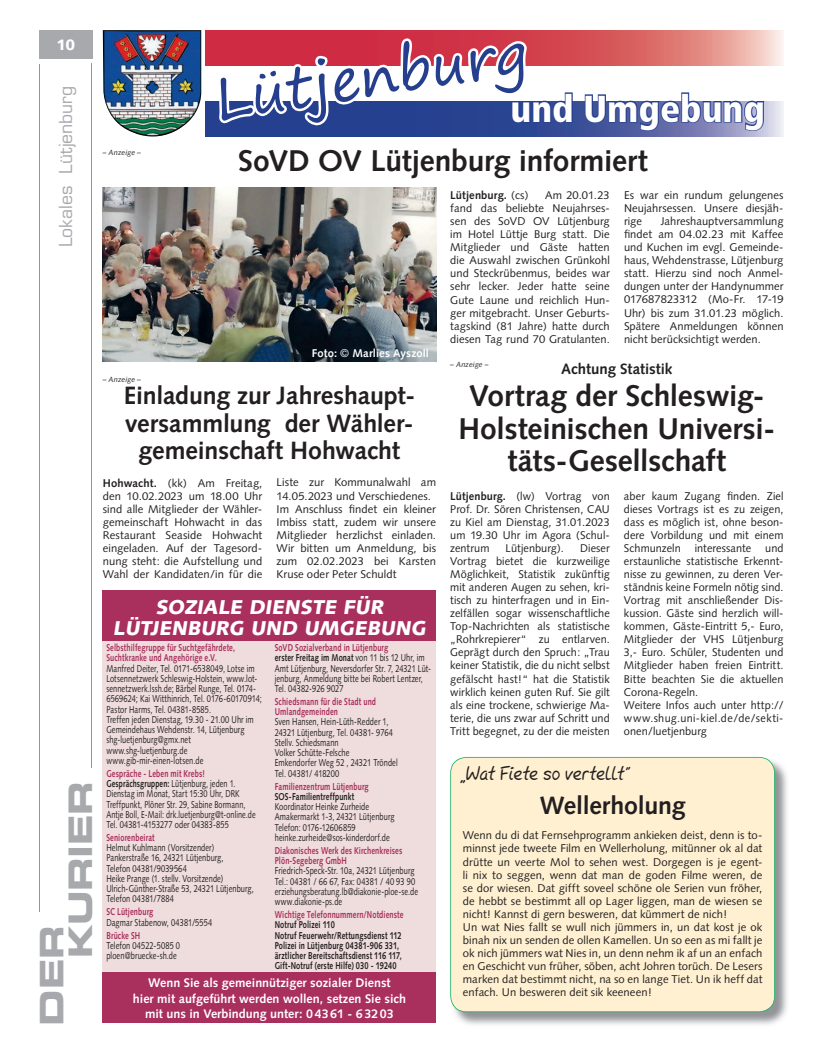
<style>
.page{position:relative;width:819px;height:1053px;background:#fff}
.page>*{position:absolute;margin:0;border:0;box-sizing:border-box;transform-origin:0 0}
.t1{font:57.5px "Segoe Print";color:#253f8e}
.t2{font:900 condensed 37.5px "Frutiger LT Std";color:#fff}
.t3{font:32.5px/28.9px "Eurostile LT Std Bold Ex 2";letter-spacing:-.01em;color:#a8a9ad}
.t4{font:700 30px/32.5px "Syntax LT Std";letter-spacing:-.005em;color:#231f20;text-align:center}
.t5{font:700 25px/27.5px "Syntax LT Std";letter-spacing:-.005em;color:#231f20;text-align:center}
.t6{font:900 20px/21.2px "Syntax LT Std";color:#fff;text-align:center}
.t7{font:18.75px "Mcgannahan";letter-spacing:-.01em;color:#231f20;scale:.95 1}
.t8{font:17.5px "Eurostile LT Std";letter-spacing:-.005em;color:#a8a9ad}
.t9{font:700 15px "Syntax LT Std";letter-spacing:-.005em;color:#231f20}
.t10{font:900 15px "Syntax LT Std";color:#fff}
.t11{font:700 12.5px/15px "Syntax";color:#fff;text-align:center}
.t12{font:11.25px/13px "Syntax";letter-spacing:.005em;color:#231f20;text-align:justify}
.t13{font:700 11.25px "Syntax LT Std";letter-spacing:.005em;color:#fff}
.t14{font:700 11.25px "Syntax";letter-spacing:.01em;color:#231f20}
.t15{font:10px/10.2px "Syntax LT Std";letter-spacing:.01em;color:#231f20;scale:.75 1}
.t16{font:10px/10.2px "Syntax LT Std";letter-spacing:.01em;color:#231f20;scale:.73 1}
.t17{font:700 10px/10.2px "Syntax LT Std";letter-spacing:.015em;color:#231f20;scale:.75 1}
.t18{font:italic 7.5px "Syntax LT Std";letter-spacing:.015em;color:#231f20}
.s1{font-weight:400}
.s2{font-weight:700}
.s3{font-weight:700;color:#a92f5d}
.s4{color:#a92f5d}
</style>
<div class="page">
<hr style="left:39px;top:64px;width:1px;height:847px;background:#939598">
<hr style="left:92px;top:64px;width:1px;height:703px;background:#939598">
<div style="left:39px;top:30px;width:53px;height:29px;background:#a8a9ad"></div>
<div style="left:103px;top:590px;width:333px;height:429px;background:#efdddd"></div>
<div style="left:103px;top:590px;width:333px;height:50px;background:#a92f5d"></div>
<div style="left:103px;top:972px;width:333px;height:50px;background:#a92f5d"></div>
<svg style="left:206px;top:101px;width:577px;height:35px;background:#808aba"></svg>
<svg style="left:206px;top:30px;width:577px;height:36px;background:#dd7173"></svg>
<svg style="left:583px;top:92px;width:182px;height:40px"></svg>
<img style="left:103px;top:30px;width:98px;height:106px">
<svg style="left:214px;top:36px;width:360px;height:100px"></svg>
<img style="left:455px;top:762px;width:332px;height:263px">
<div style="left:450px;top:756px;width:325px;height:256px;background:#fef0d0"></div>
<img style="left:103px;top:188px;width:333px;height:173px">
<p class="t10" style="left:56px;top:36px;width:20px">10</p>
<p class="t8" style="left:55px;top:247px;width:163px;rotate:-90deg">Lokales Lütjenburg</p>
<p class="t3" style="left:37px;top:958px;width:179px;text-indent:-67px;rotate:-90deg">DER<br>KURIER</p>
<p class="t1" style="left:207px;top:50px;width:317px;rotate:-9deg">Lütjenburg</p>
<p class="t2" style="left:510px;top:86px;width:256px">und Umgebung</p>
<p class="t4" style="left:238px;top:145px;width:411px">SoVD OV Lütjenburg informiert</p>
<p class="t14" style="left:450px;top:189px;width:80px">Lütjenburg. <span class="s1">(cs)</span></p>
<p class="t18" style="left:103px;top:147px;width:40px">– Anzeige –</p>
<p class="t12" style="left:450px;top:188px;width:161px;text-indent:95px">Am 20.01.23 fand das beliebte Neujahrses&shy;sen des SoVD OV Lütjenburg im Hotel Lüttje Burg statt. Die Mitglieder und Gäste hatten die Auswahl zwischen Grünkohl und Steckrübenmus, beides war sehr lecker. Jeder hatte seine Gute Laune und reichlich Hun&shy;ger mitgebracht. Unser Geburts&shy;tagskind (81 Jahre) hatte durch diesen Tag rund 70 Gratulanten.</p>
<p class="t12" style="left:624px;top:188px;width:161px">Es war ein rundum gelungenes Neujahrsessen. Unsere diesjäh&shy;rige</p>
<p class="t12" style="left:624px;top:215px;width:161px;text-indent:37px">Jahreshauptversammlung findet am 04.02.23 mit Kaffee und Kuchen im evgl. Gemeinde&shy;haus, Wehdenstrasse, Lütjenburg statt. Hierzu sind noch Anmel&shy;dungen unter der Handynummer 017687823312 (Mo-Fr. 17-19<br>Uhr) bis zum 31.01.23 möglich.<br>Spätere Anmeldungen können nicht berücksichtigt werden.</p>
<p class="t9" style="left:561px;top:360px;width:113px">Achtung Statistik</p>
<p class="t4" style="left:458px;top:380px;width:318px">Vortrag der Schleswig-<br>Holsteinischen Universi&shy;täts-Gesellschaft</p>
<p class="t12" style="left:450px;top:489px;width:161px"><span class="s2">Lütjenburg.</span> (lw) Vortrag von Prof. Dr. Sören Christensen, CAU zu Kiel am Dienstag, 31.01.2023 um 19.30 Uhr im Agora (Schul&shy;zentrum</p>
<p class="t13" style="left:312px;top:346px;width:119px">Foto: <span class="s1">©</span> Marlies Ayszoll</p>
<p class="t5" style="left:124px;top:382px;width:293px">Einladung zur Jahreshaupt&shy;versammlung der Wähler&shy;gemeinschaft Hohwacht</p>
<p class="t12" style="left:103px;top:476px;width:161px"><span class="s2">Hohwacht.</span> (kk) Am Freitag, den 10.02.2023 um 18.00 Uhr sind alle Mitglieder der Wähler&shy;gemeinschaft Hohwacht in das Restaurant Seaside Hohwacht eingeladen. Auf der Tagesord&shy;nung steht: die Aufstellung und Wahl der Kandidaten/in für die</p>
<p class="t12" style="left:276px;top:476px;width:161px;text-align:left">Liste zur Kommunalwahl am<br>14.05.2023 und Verschiedenes.<br>Im Anschluss findet ein kleiner<br>Imbiss statt, zudem wir unsere<br>Mitglieder herzlichst einladen.<br>Wir bitten um Anmeldung, bis zum 02.02.2023 bei Karsten<br>Kruse oder Peter Schuldt</p>
<p class="t18" style="left:450px;top:360px;width:40px">– Anzeige –</p>
<p class="t18" style="left:103px;top:374px;width:40px">– Anzeige –</p>
<p class="t12" style="left:624px;top:489px;width:161px;text-align:left">aber kaum Zugang finden. Ziel dieses Vortrags ist es zu zeigen, dass es möglich ist, ohne beson&shy;dere Vorbildung und mit einem<br>Schmunzeln interessante und erstaunliche statistische Erkennt&shy;nisse zu gewinnen, zu deren Ver&shy;ständnis keine Formeln nötig sind.<br>Vortrag mit anschließender Dis&shy;kussion. Gäste sind herzlich will&shy;kommen, Gäste-Eintritt 5,- Euro,<br>Mitglieder der VHS Lütjenburg<br>3,- Euro. Schüler, Studenten und<br>Mitglieder haben freien Eintritt.<br>Bitte beachten Sie die aktuellen<br>Corona-Regeln.<br>Weitere Infos auch unter http:// www.shug.uni-kiel.de/de/sekti&shy;onen/luetjenburg</p>
<p class="t12" style="left:505px;top:541px;width:60px">Lütjenburg).</p>
<p class="t12" style="left:450px;top:541px;width:161px;text-indent:130px">Dieser Vortrag bietet die kurzweilige Möglichkeit, Statistik zukünftig mit anderen Augen zu sehen, kri&shy;tisch zu hinterfragen und in Ein&shy;zelfällen sogar wissenschaftliche Top-Nachrichten als statistische „Rohrkrepierer“ zu entlarven.<br>Geprägt durch den Spruch: „Trau keiner Statistik, die du nicht selbst gefälscht hast!“ hat die Statistik wirklich keinen guten Ruf. Sie gilt als eine trockene, schwierige Ma&shy;terie, die uns zwar auf Schritt und Tritt begegnet, zu der die meisten</p>
<p class="t6" style="left:113px;top:596px;width:318px">SOZIALE DIENSTE FÜR<br>LÜTJENBURG UND UMGEBUNG</p>
<p class="t15" style="left:106px;top:642px;width:209px"><span class="s3">Selbsthilfegruppe für Suchtgefährdete, Suchtkranke und Angehörige e.V.<br></span>Manfred Deiter, Tel. 0171-6538049, Lotse im Lotsennetzwerk Schleswig-Holstein, www.lot&shy;sennetzwerk.lssh.de; Bärbel Runge, Tel. 0174- 6569624; Kai Witthinrich, Tel. 0176-60170914; Pastor Harms, Tel. 04381-8585.<br>Treffen jeden Dienstag, 19.30 - 21.00 Uhr im Gemeindehaus Wehdenstr. 14, Lütjenburg shg-luetjenburg@gmx.net www.shg-luetjenburg.de www.gib-mir-einen-lotsen.de</p>
<p class="t16" style="left:106px;top:768px;width:206px"><span class="s3">Gespräche - Leben mit Krebs!<br></span><span class="s2">Gesprächsgruppen:</span> Lütjenburg, jeden 1.<br>Dienstag im Monat, Start 15:30 Uhr, DRK Treffpunkt, Plöner Str. 29, Sabine Bormann, Antje Boll, E-Mail: drk.luetjenburg@t-online.de Tel. 04381-4153277 oder 04383-855</p>
<p class="t15" style="left:106px;top:832px;width:198px"><span class="s3">Seniorenbeirat<br></span>Helmut Kuhlmann (Vorsitzender)<br>Pankerstraße 16, 24321 Lütjenburg,<br>Telefon 04381/9039564<br>Heike Prange (1. stellv. Vorsitzende)<br>Ulrich-Günther-Straße 53, 24321 Lütjenburg,<br>Telefon 04381/7884</p>
<p class="t15" style="left:106px;top:906px;width:143px"><span class="s3">SC Lütjenburg<br></span>Dagmar Stabenow, 04381/5554</p>
<p class="t15" style="left:106px;top:929px;width:100px"><span class="s3">Brücke SH<br></span>Telefon 04522-5085 0 ploen@bruecke-sh.de</p>
<p class="t15" style="left:275px;top:642px;width:210px"><span class="s3">SoVD Sozialverband in Lütjenburg<br></span><span class="s2">erster Freitag im Monat</span> von 11 bis 12 Uhr, im Amt Lütjenburg, Neversdorfer Str. 7, 24321 Lüt&shy;jenburg, Anmeldung bitte bei Robert Lentzer, Tel. 04382-926 9027</p>
<p class="t15" style="left:275px;top:696px;width:165px"><span class="s3">Schiedsmann für die Stadt und<br>Umlandgemeinden<br></span>Sven Hansen, Hein-Lüth-Redder 1,<br>24321 Lütjenburg, Tel. 04381- 9764<br>Stellv. Schiedsmann<br>Volker Schütte-Felsche<br>Emkendorfer Weg 52 , 24321 Tröndel<br>Tel. 04381/ 418200</p>
<p class="t15" style="left:275px;top:781px;width:161px"><span class="s3">Familienzentrum Lütjenburg<br></span><span class="s2">SOS-Familientreffpunkt<br></span>Koordinator Heinke Zurheide<br>Amakermarkt 1-3, 24321 Lütjenburg<br>Telefon: 0176-12606859 heinke.zurheide@sos-kinderdorf.de</p>
<p class="t15" style="left:275px;top:845px;width:193px"><span class="s3">Diakonisches Werk des Kirchenkreises Plön-Segeberg GmbH<br></span>Friedrich-Speck-Str. 10a, 24321 Lütjenburg Tel.: 04381 / 66 67, Fax: 04381 / 40 93 90 erziehungsberatung.lb@diakonie-ploe-se.de www.diakonie-ps.de</p>
<p class="t17" style="left:275px;top:909px;width:173px"><span class="s4">Wichtige Telefonnummern/Notdienste </span>Notruf Polizei 110<br>Notruf Feuerwehr/Rettungsdienst 112<br>Polizei in Lütjenburg 04381-906 331, ärztlicher Bereitschaftsdienst 116 117, Gift-Notruf (erste Hilfe) 030 - 19240</p>
<p class="t11" style="left:133px;top:975px;width:274px">Wenn Sie als gemeinnütziger sozialer Dienst<br>hier mit aufgeführt werden wollen, setzen Sie sich mit uns in Verbindung unter: 04361 - 63203</p>
<p class="t7" style="left:460px;top:761px;width:182px">„Wat Fiete so vertellt“</p>
<p class="t5" style="left:539px;top:791px;width:147px">Wellerholung</p>
<p class="t12" style="left:463px;top:829px;width:301px;text-align:left">Wenn du di dat Fernsehprogramm ankieken deist, denn is to&shy;minnst jede tweete Film en Wellerholung, mitünner ok al dat drütte un veerte Mol to sehen west. Dorgegen is je egent&shy;li nix to seggen, wenn dat man de goden Filme weren, de se dor wiesen. Dat gifft soveel schöne ole Serien vun fröher, de hebbt se bestimmt all op Lager liggen, man de wiesen se nicht! Kannst di gern besweren, dat kümmert de nich!<br>Un wat Nies fallt se wull nich jümmers in, un dat kost je ok binah nix un senden de ollen Kamellen. Un so een as mi fallt je ok nich jümmers wat Nies in, un denn nehm ik af un an enfach en Geschicht vun früher, söben, acht Johren torüch. De Lesers marken dat bestimmt nicht, na so en lange Tiet. Un ik heff dat enfach. Un besweren deit sik keeneen!</p>
</div>
